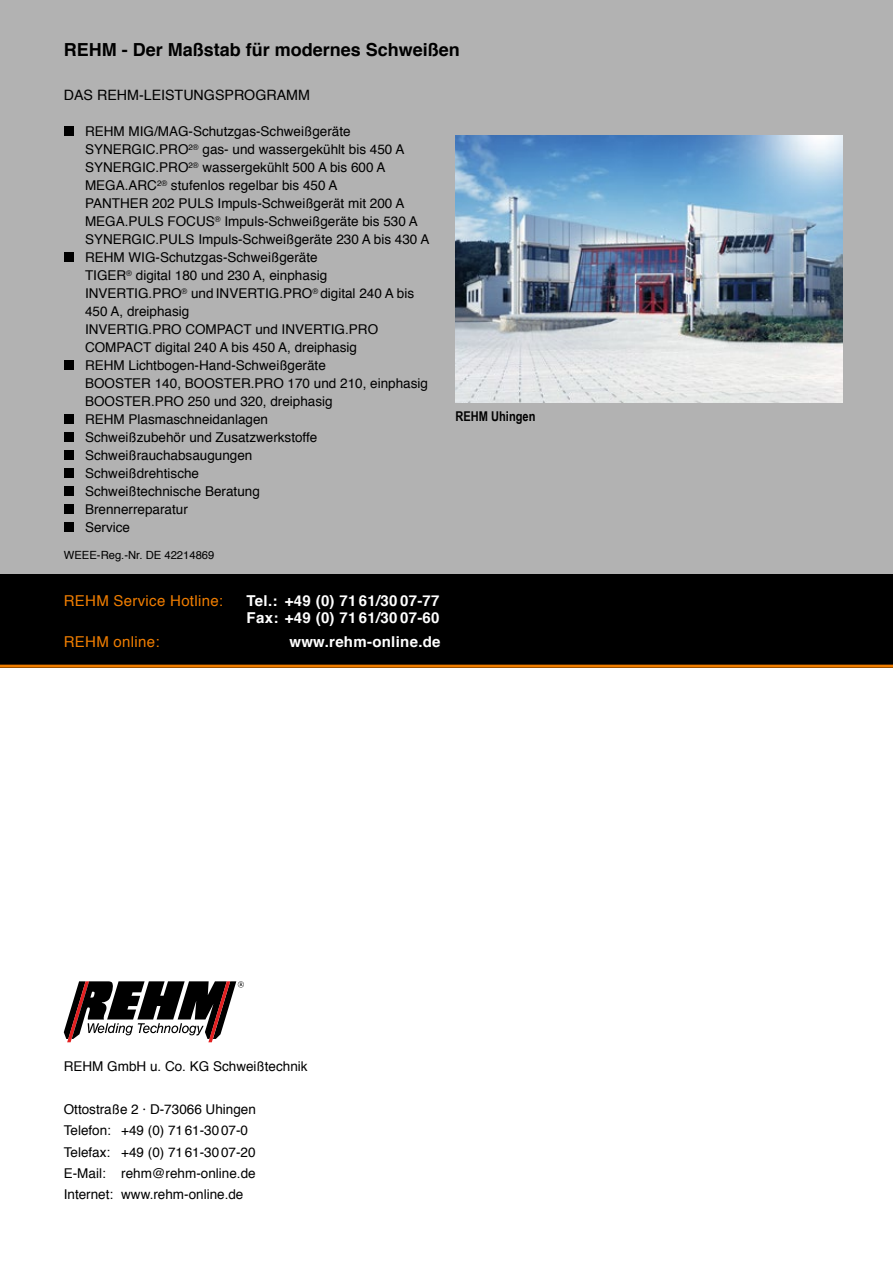
<style>
.page{position:relative;width:893px;height:1263px;background:#fff}
.page>*{position:absolute;margin:0;border:0;box-sizing:border-box;transform-origin:0 0}
.t1{font:700 18px "Helvetica";color:#000}
.t2{font:700 15px/17.2px "Helvetica";letter-spacing:.02em;color:#fff}
.t3{font:15px "Helvetica";letter-spacing:.02em;color:#ef7d00}
.t4{font:14.25px "Helvetica";color:#000}
.t5{font:13.5px/18px "Helvetica";color:#000}
.t6{font:700 13.5px "Arial Narrow";color:#000}
.t7{font:11.25px "Helvetica";color:#000}
</style>
<div class="page">
<div style="left:0;top:0;width:893px;height:658px;background:#b2b2b2"></div>
<div style="left:0;top:574px;width:893px;height:94px;background:#000"></div>
<hr style="left:0;top:665px;width:893px;height:3px;background:#ef7d00">
<img style="left:455px;top:135px;width:387px;height:268px">
<div style="left:64px;top:126px;width:9px;height:10px;background:#000"></div>
<div style="left:64px;top:252px;width:9px;height:10px;background:#000"></div>
<div style="left:64px;top:360px;width:9px;height:10px;background:#000"></div>
<div style="left:64px;top:414px;width:9px;height:10px;background:#000"></div>
<div style="left:64px;top:432px;width:9px;height:10px;background:#000"></div>
<div style="left:64px;top:450px;width:9px;height:10px;background:#000"></div>
<div style="left:64px;top:468px;width:9px;height:10px;background:#000"></div>
<div style="left:64px;top:486px;width:9px;height:10px;background:#000"></div>
<div style="left:64px;top:504px;width:9px;height:10px;background:#000"></div>
<div style="left:64px;top:522px;width:9px;height:10px;background:#000"></div>
<svg style="left:64px;top:981px;width:180px;height:61px"></svg>
<h1 class="t1" style="left:64px;top:35px;width:398px">REHM - Der Maßstab für modernes Schweißen</h1>
<p class="t4" style="left:64px;top:84px;width:248px">DAS REHM-LEISTUNGSPROGRAMM</p>
<p class="t5" style="left:85px;top:123px;width:346px">REHM MIG/MAG-Schutzgas-Schweißgeräte SYNERGIC.PRO<sup>2®</sup> gas- und wassergekühlt bis 450 A SYNERGIC.PRO<sup>2®</sup> wassergekühlt 500 A bis 600 A MEGA.ARC<sup>2®</sup> stufenlos regelbar bis 450 A<br>PANTHER 202 PULS Impuls-Schweißgerät mit 200 A MEGA.PULS FOCUS<sup>®</sup> Impuls-Schweißgeräte bis 530 A SYNERGIC.PULS Impuls-Schweißgeräte 230 A bis 430 A REHM WIG-Schutzgas-Schweißgeräte<br>TIGER<sup>®</sup> digital 180 und 230 A, einphasig INVERTIG.PRO<sup>®</sup> und INVERTIG.PRO<sup>®</sup> digital 240 A bis 450 A, dreiphasig<br>INVERTIG.PRO COMPACT und INVERTIG.PRO COMPACT digital 240 A bis 450 A, dreiphasig<br>REHM Lichtbogen-Hand-Schweißgeräte<br>BOOSTER 140, BOOSTER.PRO 170 und 210, einphasig BOOSTER.PRO 250 und 320, dreiphasig<br>REHM Plasmaschneidanlagen<br>Schweißzubehör und Zusatzwerkstoffe Schweißrauchabsaugungen<br>Schweißdrehtische<br>Schweißtechnische Beratung<br>Brennerreparatur<br>Service</p>
<p class="t7" style="left:64px;top:546px;width:152px">WEEE-Reg.-Nr. DE 42214869</p>
<p class="t3" style="left:64px;top:589px;width:161px">REHM Service Hotline:</p>
<p class="t2" style="left:247px;top:592px;width:194px">Tel.: +49 (0) 71 61/30 07-77<br>Fax: +49 (0) 71 61/30 07-60</p>
<p class="t3" style="left:64px;top:630px;width:97px">REHM online:</p>
<p class="t2" style="left:289px;top:633px;width:153px">www.rehm-online.de</p>
<p class="t6" style="left:455px;top:406px;width:81px">REHM Uhingen</p>
<p class="t5" style="left:64px;top:1058px;width:245px">REHM GmbH u. Co. KG Schweißtechnik</p>
<p class="t5" style="left:64px;top:1099px;width:194px;line-height:21.3px">Ottostraße 2 · D-73066 Uhingen<br>Telefon: +49 (0) 7161-3007-0<br>Telefax: +49 (0) 7161-3007-20<br>E-Mail: rehm@rehm-online.de<br>Internet: www.rehm-online.de</p>
</div>
